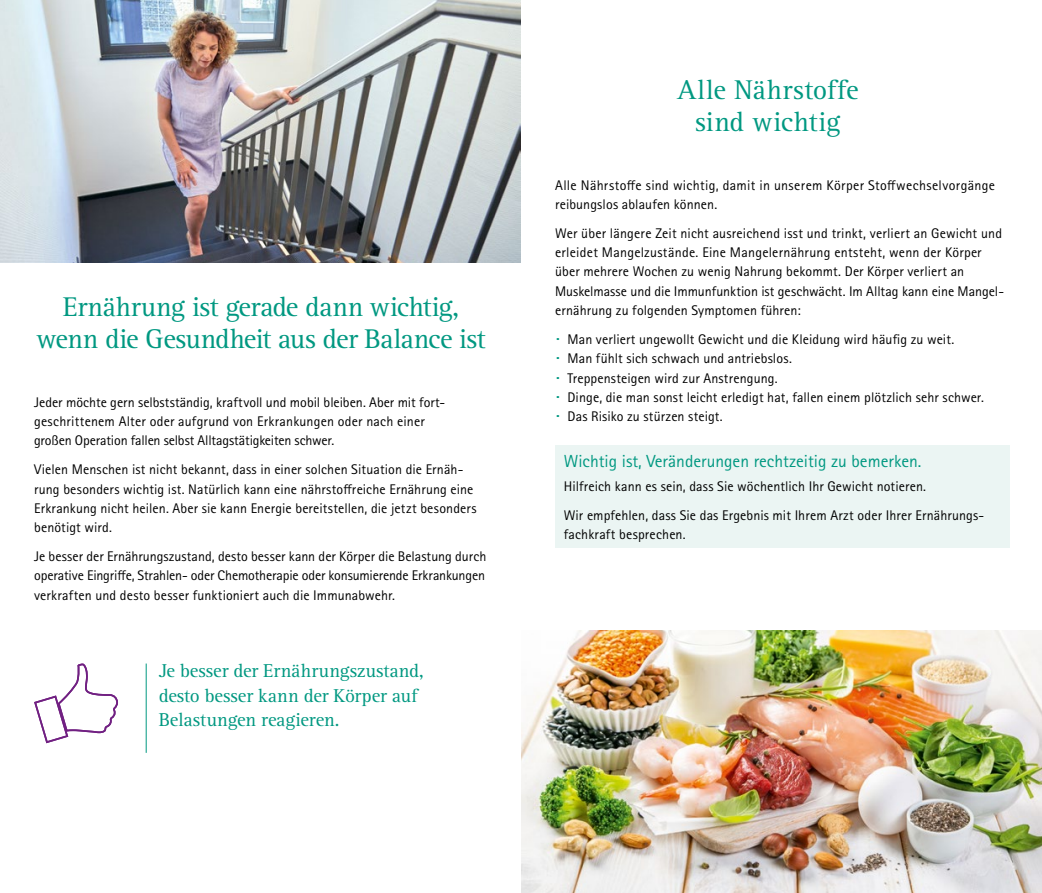
<style>
.page{position:relative;width:1042px;height:893px;background:#fff}
.page>*{position:absolute;margin:0;border:0;box-sizing:border-box;transform-origin:0 0}
.t1{font:28px/31.5px "Rotis Serif";letter-spacing:-.01em;color:#009881;text-align:center}
.t2{font:28px/31.5px "Rotis Serif";letter-spacing:.01em;color:#009881;text-align:center}
.t3{font:19.25px/24.5px "Rotis Serif";letter-spacing:-.005em;color:#009881}
.t4{font:17.5px "Rotis Sans Serif Pro";color:#009881}
.t5{font:14px/19.2px "Rotis Sans Serif Pro";letter-spacing:.005em;color:#000}
.s1{font-weight:800;font-size:17.5px;color:#009881}
</style>
<div class="page">
<img style="left:0;top:0;width:521px;height:263px">
<div style="left:555px;top:446px;width:454px;height:102px;background:#ebf5f3"></div>
<img style="left:521px;top:630px;width:521px;height:263px">
<hr style="left:146px;top:663px;width:1px;height:90px;background:#009881">
<svg style="left:34px;top:663px;width:84px;height:81px"></svg>
<h1 class="t1" style="left:36px;top:292px;width:451px">Ernährung ist gerade dann wichtig, wenn die Gesundheit aus der Balance ist</h1>
<p class="t5" style="left:34px;top:392px;width:413px">Jeder möchte gern selbstständig, kraftvoll und mobil bleiben. Aber mit fort&shy;geschrittenem Alter oder aufgrund von Erkrankungen oder nach einer großen Operation fallen selbst Alltagstätigkeiten schwer.</p>
<p class="t5" style="left:34px;top:460px;width:444px">Vielen Menschen ist nicht bekannt, dass in einer solchen Situation die Ernäh&shy;rung besonders wichtig ist. Natürlich kann eine nährstoffreiche Ernährung eine Erkrankung nicht heilen. Aber sie kann Energie bereitstellen, die jetzt besonders benötigt wird.</p>
<p class="t5" style="left:34px;top:547px;width:454px;text-align:justify">Je besser der Ernährungszustand, desto besser kann der Körper die Belastung durch operative Eingriffe, Strahlen- oder Chemotherapie oder konsumierende Erkrankungen verkraften und desto besser funktioniert auch die Immunabwehr.</p>
<h2 class="t3" style="left:159px;top:659px;width:267px">Je besser der Ernährungszustand, desto besser kann der Körper auf<br>Belastungen reagieren.</h2>
<h1 class="t2" style="left:677px;top:75px;width:183px">Alle Nährstoffe sind wichtig</h1>
<p class="t5" style="left:555px;top:175px;width:441px">Alle Nährstoffe sind wichtig, damit in unserem Körper Stoffwechselvorgänge reibungslos ablaufen können.</p>
<p class="t5" style="left:555px;top:224px;width:449px">Wer über längere Zeit nicht ausreichend isst und trinkt, verliert an Gewicht und erleidet Mangelzustände. Eine Mangelernährung entsteht, wenn der Körper über mehrere Wochen zu wenig Nahrung bekommt. Der Körper verliert an Muskelmasse und die Immunfunktion ist geschwächt. Im Alltag kann eine Mangel&shy;ernährung zu folgenden Symptomen führen:</p>
<p class="t5" style="left:555px;top:330px;width:430px"><span class="s1">˙</span> Man verliert ungewollt Gewicht und die Kleidung wird häufig zu weit.<br><span class="s1">˙</span> Man fühlt sich schwach und antriebslos.<br><span class="s1">˙</span> Treppensteigen wird zur Anstrengung.<br><span class="s1">˙</span> Dinge, die man sonst leicht erledigt hat, fallen einem plötzlich sehr schwer. <span class="s1">˙</span> Das Risiko zu stürzen steigt.</p>
<p class="t4" style="left:564px;top:450px;width:359px">Wichtig ist, Veränderungen rechtzeitig zu bemerken.</p>
<p class="t5" style="left:564px;top:472px;width:422px;line-height:29.2px">Hilfreich kann es sein, dass Sie wöchentlich Ihr Gewicht notieren.<br>Wir empfehlen, dass Sie das Ergebnis mit Ihrem Arzt oder Ihrer Ernährungs-</p>
<p class="t5" style="left:564px;top:525px;width:123px">fachkraft besprechen.</p>
</div>
